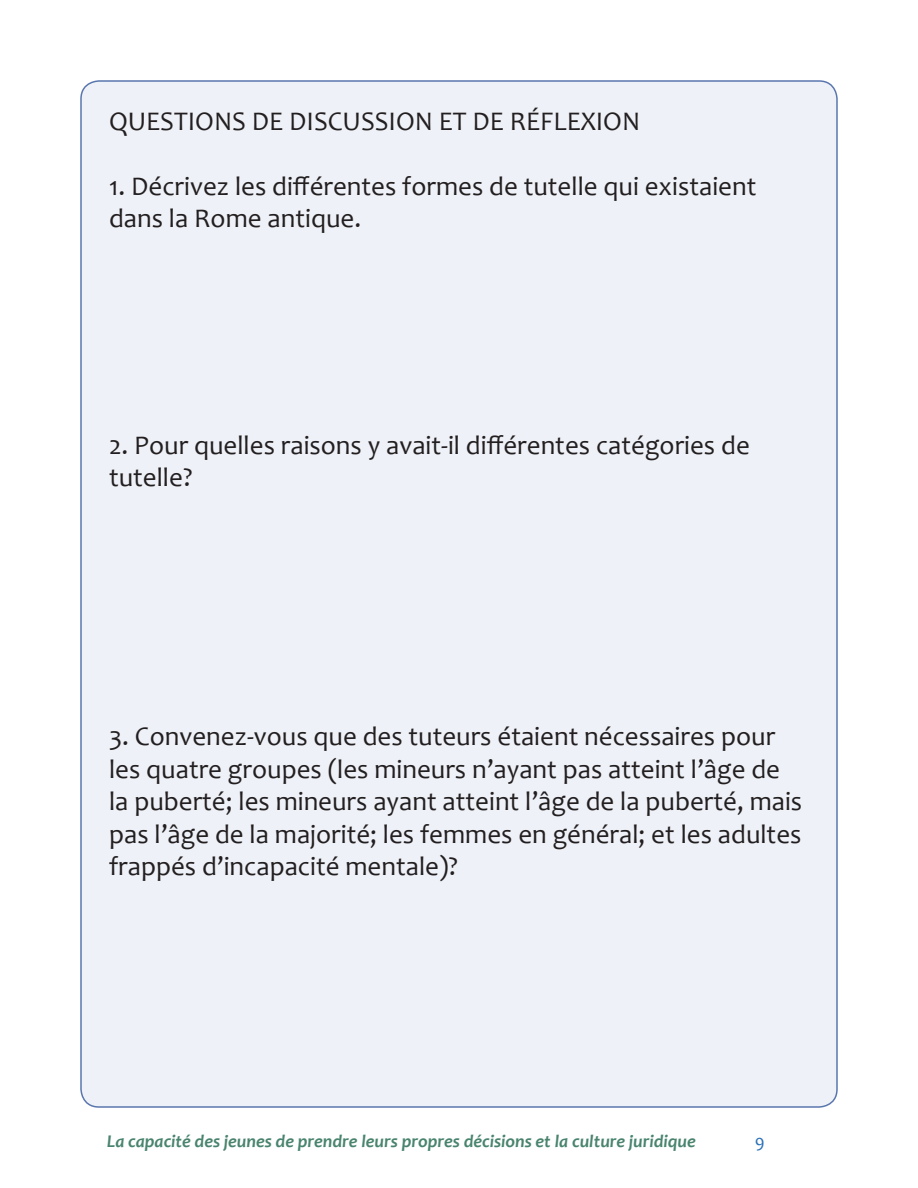
<style>
.page{position:relative;width:918px;height:1188px;background:#fff}
.page>*{position:absolute;margin:0;border:0;box-sizing:border-box;transform-origin:0 0}
.Paragraph_Style_3{font:27px/32.4px "Candara";color:#231f20}
.t1{font:italic 700 18px "Candara";color:#49846e}
.t2{font:18px "Candara";color:#2972b9}
</style>
<div class="page">
<div style="left:81px;top:81px;width:756px;height:1026px;background:#eef1f7;border-radius:18px"></div>
<p class="Paragraph_Style_3" style="left:109px;top:105px;width:533px">QUESTIONS DE DISCUSSION ET DE RÉFLEXION</p>
<p class="Paragraph_Style_3" style="left:109px;top:169px;width:649px">1. Décrivez les différentes formes de tutelle qui existaient dans la Rome antique.</p>
<p class="Paragraph_Style_3" style="left:109px;top:429px;width:642px">2. Pour quelles raisons y avait-il différentes catégories de tutelle?</p>
<p class="Paragraph_Style_3" style="left:109px;top:720px;width:695px">3. Convenez-vous que des tuteurs étaient nécessaires pour les quatre groupes (les mineurs n’ayant pas atteint l’âge de la puberté; les mineurs ayant atteint l’âge de la puberté, mais pas l’âge de la majorité; les femmes en général; et les adultes frappés d’incapacité mentale)?</p>
<p class="t1" style="left:107px;top:1130px;width:590px">La capacité des jeunes de prendre leurs propres décisions et la culture juridique</p>
<p class="t2" style="left:755px;top:1130px;width:11px">9</p>
</div>
